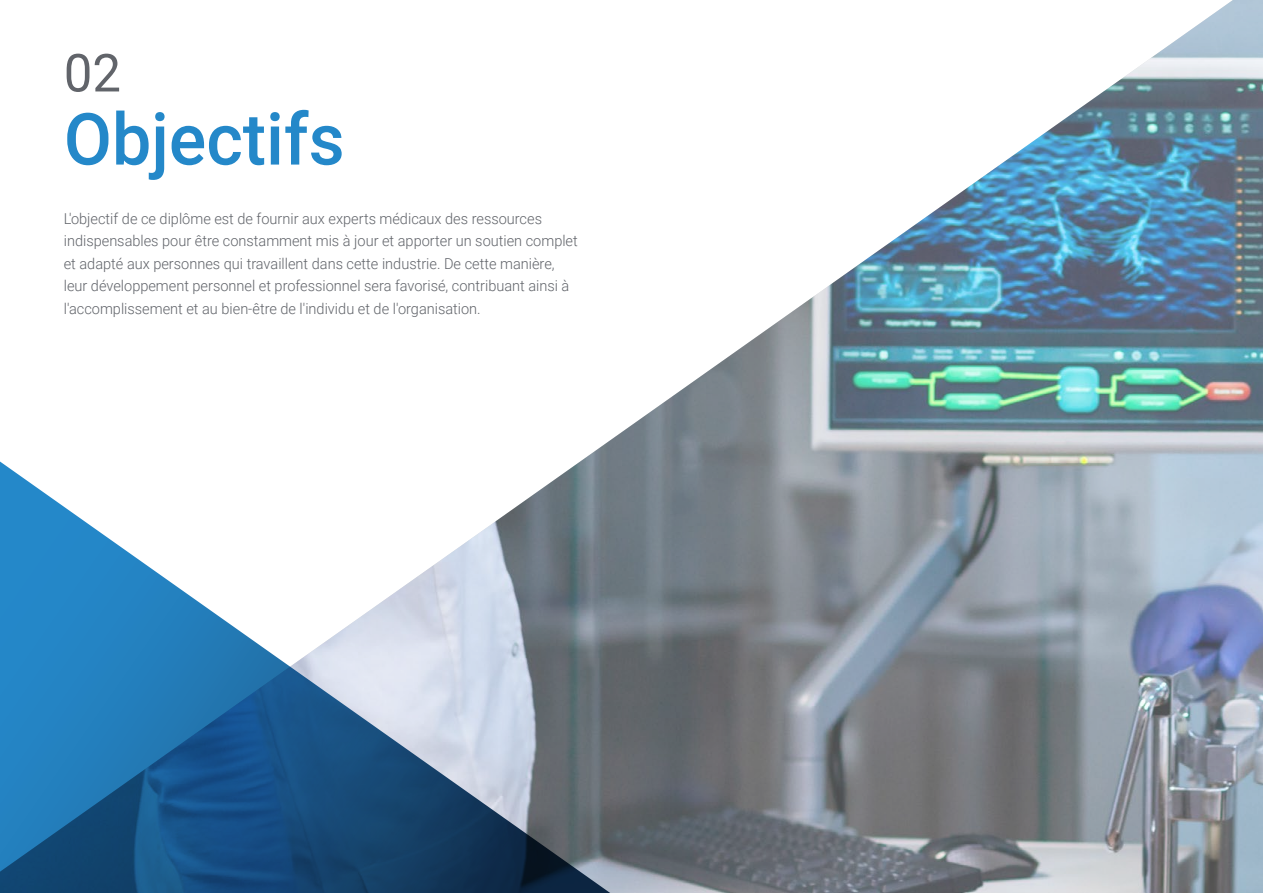
<style>
.page{position:relative;width:1263px;height:893px;background:#fff}
.page>*{position:absolute;margin:0;border:0;box-sizing:border-box;transform-origin:0 0}
.t1{font:500 72px "Roboto";color:#2488c9}
.t2{font:52.5px "Roboto";color:#61646a}
.t3{font:300 15px/22.5px "Roboto";color:#61646a}
</style>
<div class="page">
<img style="left:602px;top:0;width:661px;height:893px">
<svg style="left:0;top:446px;width:640px;height:447px"></svg>
<h2 class="t2" style="left:64px;top:36px;width:59px">02</h2>
<h1 class="t1" style="left:64px;top:89px;width:282px">Objectifs</h1>
<p class="t3" style="left:64px;top:207px;width:515px">L'objectif de ce diplôme est de fournir aux experts médicaux des ressources indispensables pour être constamment mis à jour et apporter un soutien complet et adapté aux personnes qui travaillent dans cette industrie. De cette manière, leur développement personnel et professionnel sera favorisé, contribuant ainsi à l'accomplissement et au bien-être de l'individu et de l'organisation.</p>
</div>
